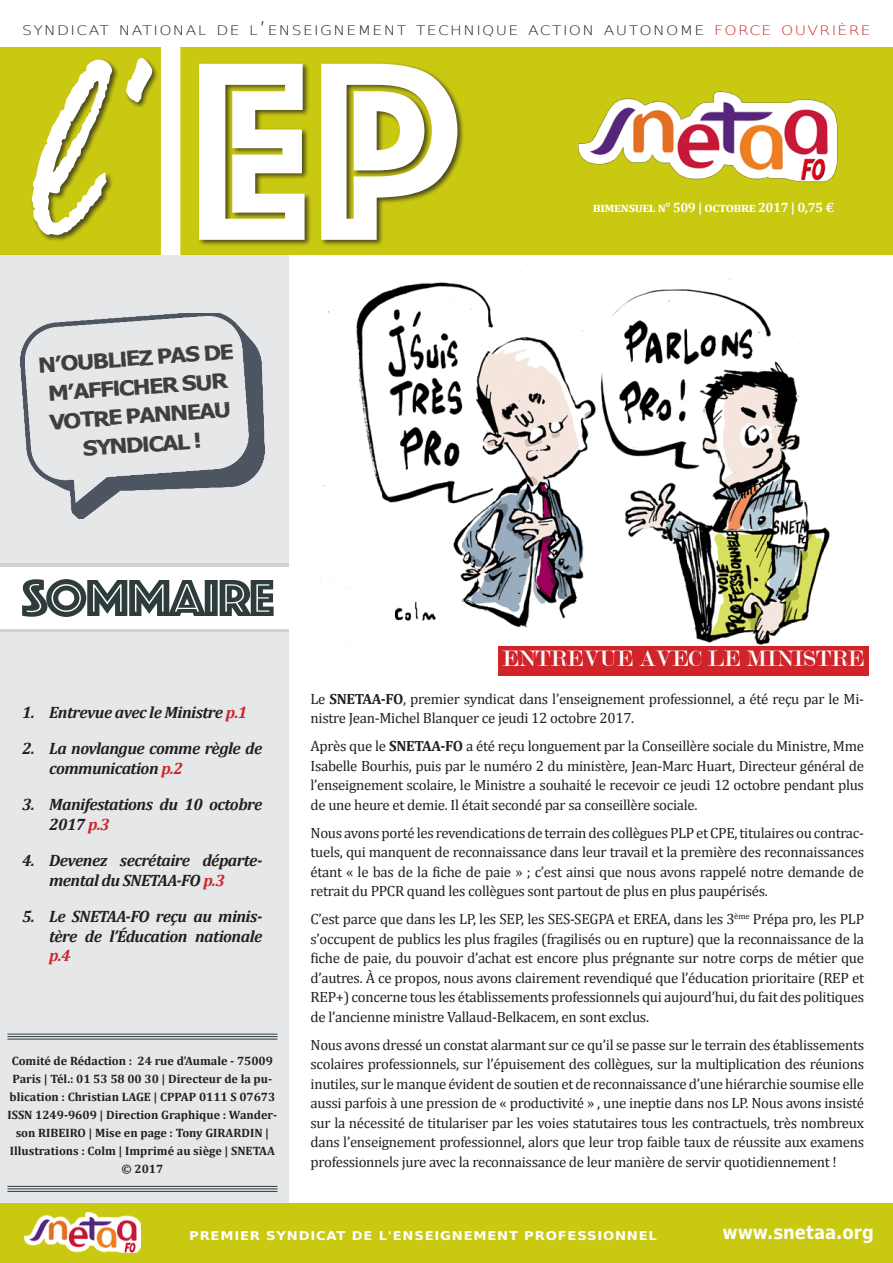
<style>
.page{position:relative;width:893px;height:1263px;background:#fff}
.page>*{position:absolute;margin:0;border:0;box-sizing:border-box;transform-origin:0 0}
.t1{font:264px "Phosphate Inline";color:#fff}
.t2{font:54px "Phosphate Inline";letter-spacing:-.045em;color:#2e3c3b;scale:1.06 1}
.t3{font:24px "Modern";color:#fff}
.t4{font:21.6px/28.8px "Dreamer";color:#3e3e3f;text-align:center;scale:1.18 1}
.t5{font:700 18.75px "DejaVu Sans";color:#fff;scale:.88 1}
.t6{font:italic 700 16.5px/19.5px "Cambria";letter-spacing:-.03em;color:#231f20}
.t7{font:italic 700 16.5px "Cambria";color:#d1232a}
.t8{font:14.85px/19.5px "Cambria";letter-spacing:-.02em;color:#231f20;text-align:justify}
.t9{font:700 13.5px "Cambria";letter-spacing:-.03em;color:#fff}
.t10{font:200 13.2px "DejaVu Sans";letter-spacing:.085em;color:#231f20;scale:1.18 1}
.t11{font:700 12.15px/18px "Cambria";color:#231f20;text-align:center}
.t12{font:700 12px "DejaVu Sans";letter-spacing:.06em;color:#fff;scale:1.1 1}
.s1{font-size:18.9px}
.s2{color:#d1232a}
.s3{font-weight:700}
</style>
<div class="page">
<div style="left:0;top:222px;width:288px;height:1041px;background:#e6e7e9"></div>
<div style="left:0;top:1204px;width:893px;height:59px;background:#cac911"></div>
<img style="left:24px;top:1212px;width:116px;height:40px">
<div style="left:0;top:48px;width:893px;height:207px;background:#cac911"></div>
<div style="left:31px;top:58px;width:89px;height:185px;background:#231f20;opacity:.75"></div>
<svg style="left:32px;top:59px;width:80px;height:176px"></svg>
<div style="left:198px;top:62px;width:267px;height:185px;background:#231f20;opacity:.75"></div>
<div style="left:124px;top:56px;width:36px;height:54px;background:#231f20;opacity:.75"></div>
<div style="left:161px;top:47px;width:19px;height:208px;background:#fff"></div>
<img style="left:578px;top:91px;width:260px;height:92px">
<div style="left:0;top:563px;width:288px;height:69px;background:linear-gradient(to right,#d1d2d4,#d1d2d4)"></div>
<div style="left:0;top:567px;width:289px;height:61px;background:#fff"></div>
<img style="left:20px;top:313px;width:245px;height:206px">
<hr style="left:7px;top:1033px;width:270px;height:1px;background:#2e3c3b">
<hr style="left:7px;top:1036px;width:270px;height:1px;background:#2e3c3b">
<hr style="left:7px;top:1038px;width:270px;height:1px;background:#2e3c3b">
<hr style="left:7px;top:1186px;width:270px;height:1px;background:#2e3c3b">
<hr style="left:7px;top:1188px;width:270px;height:1px;background:#2e3c3b">
<hr style="left:7px;top:1191px;width:270px;height:1px;background:#2e3c3b">
<img style="left:320px;top:271px;width:549px;height:404px">
<div style="left:498px;top:646px;width:370px;height:29px;background:#d1232a"></div>
<svg style="left:124px;top:57px;width:30px;height:46px"></svg>
<p class="t10" style="left:22px;top:21px;width:721px">SYNDICAT NATIONAL DE L<span class="s1">’</span>ENSEIGNEMENT TECHNIQUE ACTION AUTONOME <span class="s2">FORCE OUVRIÈRE</span></p>
<h1 class="t1" style="left:189px;top:20px;width:273px">EP</h1>
<h3 class="t4" style="left:37px;top:350px;width:167px;rotate:-4deg">N'OUBLIEZ PAS DE<br>M'AFFICHER SUR<br>VOTRE PANNEAU<br>SYNDICAL !</h3>
<h2 class="t2" style="left:22px;top:571px;width:241px">SOMMAIRE</h2>
<p class="t9" style="left:593px;top:197px;width:243px">bimensuel n° 509 | octobre 2017 | 0,75 €</p>
<p class="t6" style="left:22px;top:702px;width:227px">1. Entrevue avec le Ministre <span class="s2">p.1</span></p>
<p class="t6" style="left:49px;top:738px;width:215px;text-indent:-27px">2. La novlangue comme règle de communication <span class="s2">p.2</span></p>
<p class="t6" style="left:49px;top:794px;width:215px;text-indent:-27px">3. Manifestations du 10 octobre<br>2017 <span class="s2">p.3</span></p>
<p class="t6" style="left:49px;top:850px;width:215px;text-indent:-27px">4. Devenez secrétaire départe&shy;mental du SNETAA-FO <span class="s2">p.3</span></p>
<p class="t6" style="left:22px;top:906px;width:242px;text-align:right">5. Le SNETAA-FO reçu au minis&shy;tère de l’Éducation nationale</p>
<p class="t7" style="left:49px;top:944px;width:23px">p.4</p>
<p class="t11" style="left:8px;top:1051px;width:271px">Comité de Rédaction : 24 rue d’Aumale - 75009<br>Paris | Tél.: 01 53 58 00 30 | Directeur de la pu&shy;blication : Christian LAGE | CPPAP 0111 S 07673<br>ISSN 1249-9609 | Direction Graphique : Wander&shy;son RIBEIRO | Mise en page : Tony GIRARDIN | Illustrations : Colm | Imprimé au siège | SNETAA © 2017</p>
<p class="t3" style="left:502px;top:647px;width:363px">ENTREVUE AVEC LE MINISTRE</p>
<p class="t8" style="left:310px;top:689px;width:555px">Le <span class="s3">SNETAA-FO</span>, premier syndicat dans l’enseignement professionnel, a été reçu par le Mi&shy;nistre Jean-Michel Blanquer ce jeudi 12 octobre 2017.</p>
<p class="t8" style="left:310px;top:736px;width:555px">Après que le <span class="s3">SNETAA-FO</span> a été reçu longuement par la Conseillère sociale du Ministre, Mme Isabelle Bourhis, puis par le numéro 2 du ministère, Jean-Marc Huart, Directeur général de l’enseignement scolaire, le Ministre a souhaité le recevoir ce jeudi 12 octobre pendant plus de une heure et demie. Il était secondé par sa conseillère sociale.</p>
<p class="t8" style="left:310px;top:823px;width:555px">Nous avons porté les revendications de terrain des collègues PLP et CPE, titulaires ou contrac&shy;tuels, qui manquent de reconnaissance dans leur travail et la première des reconnaissances étant « le bas de la fiche de paie » ; c’est ainsi que nous avons rappelé notre demande de retrait du PPCR quand les collègues sont partout de plus en plus paupérisés.</p>
<p class="t8" style="left:310px;top:909px;width:555px">C’est parce que dans les LP, les SEP, les SES-SEGPA et EREA, dans les 3<sup>ème</sup> Prépa pro, les PLP s’occupent de publics les plus fragiles (fragilisés ou en rupture) que la reconnaissance de la fiche de paie, du pouvoir d’achat est encore plus prégnante sur notre corps de métier que d’autres. À ce propos, nous avons clairement revendiqué que l’éducation prioritaire (REP et REP+) concerne tous les établissements professionnels qui aujourd’hui, du fait des politiques de l’ancienne ministre Vallaud-Belkacem, en sont exclus.</p>
<p class="t8" style="left:310px;top:1035px;width:555px">Nous avons dressé un constat alarmant sur ce qu’il se passe sur le terrain des établissements scolaires professionnels, sur l’épuisement des collègues, sur la multiplication des réunions inutiles, sur le manque évident de soutien et de reconnaissance d’une hiérarchie soumise elle aussi parfois à une pression de « productivité » , une ineptie dans nos LP. Nous avons insisté sur la nécessité de titulariser par les voies statutaires tous les contractuels, très nombreux dans l’enseignement professionnel, alors que leur trop faible taux de réussite aux examens professionnels jure avec la reconnaissance de leur manière de servir quotidiennement !</p>
<p class="t12" style="left:189px;top:1226px;width:427px">PREMIER SYNDICAT DE L'ENSEIGNEMENT PROFESSIONNEL</p>
<p class="t5" style="left:722px;top:1217px;width:174px">www.snetaa.org</p>
</div>
